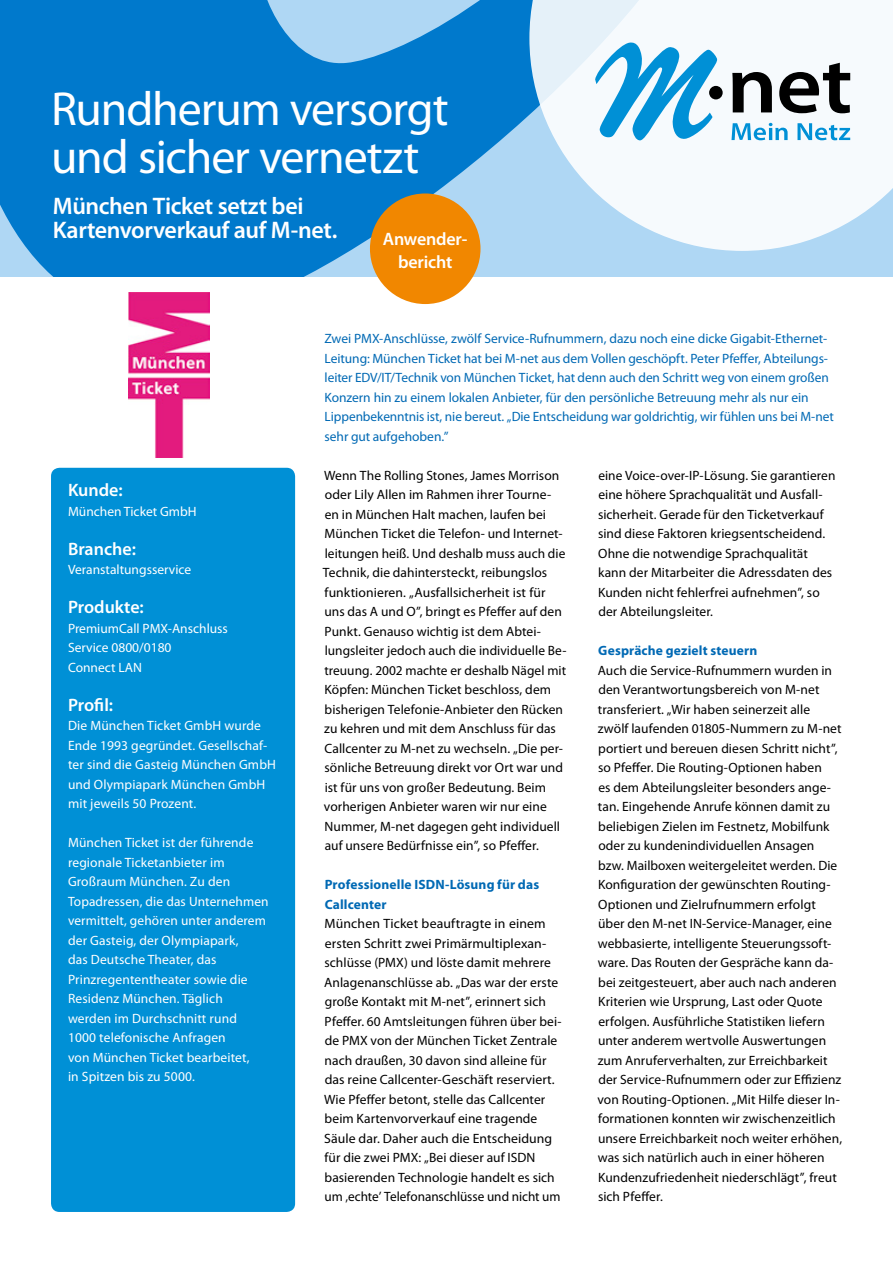
<style>
.page{position:relative;width:893px;height:1263px;background:#fff}
.page>*{position:absolute;margin:0;border:0;box-sizing:border-box;transform-origin:0 0}
.t1{font:48px/48px "Myriad Pro";letter-spacing:-.025em;color:#fff}
.t2{font:600 24px/24px "Myriad Pro";letter-spacing:-.015em;color:#fff}
.t3{font:600 18px/22.5px "Myriad Pro";letter-spacing:-.01em;color:#fff;text-align:center}
.t4{font:13.5px/19.5px "Myriad Pro";letter-spacing:.005em;color:#000}
.t5{font:13.5px/19.5px "Myriad Pro";letter-spacing:.01em;color:#fff}
.t6{font:13.5px/19.5px "Myriad Pro";letter-spacing:-.005em;color:#0069b4}
.t7{font:700 13.5px/19.5px "Myriad Pro";letter-spacing:.01em;color:#0069b4}
</style>
<div class="page">
<div style="left:51px;top:468px;width:244px;height:744px;background:#0090d6;border-radius:9px"></div>
<img style="left:129px;top:292px;width:80px;height:165px">
<div style="left:0;top:0;width:893px;height:276px;background:#afd7f4"></div>
<svg style="left:0;top:0;width:529px;height:276px;background:#1986d1"></svg>
<svg style="left:529px;top:0;width:364px;height:251px;fill:#f6fafd"></svg>
<svg style="left:732px;top:72px;width:40px;height:40px;background:#626365"></svg>
<svg style="left:779px;top:63px;width:71px;height:50px;background:#838586"></svg>
<svg style="left:731px;top:123px;width:57px;height:17px"></svg>
<svg style="left:797px;top:123px;width:53px;height:17px"></svg>
<div style="left:709px;top:86px;width:14px;height:13px;background:#000;border-radius:50%"></div>
<svg style="left:595px;top:41px;width:122px;height:100px;background:#81c6e9"></svg>
<div style="left:370px;top:193px;width:110px;height:111px;background:#f18700;border-radius:50%"></div>
<h1 class="t1" style="left:51px;top:86px;width:399px">Rundherum versorgt und sicher vernetzt</h1>
<h2 class="t2" style="left:53px;top:194px;width:286px">München Ticket setzt bei<br>Kartenvorverkauf auf M-net.</h2>
<h3 class="t3" style="left:383px;top:228px;width:86px">Anwender&shy;bericht</h3>
<h3 class="t3" style="left:68px;top:479px;width:56px">Kunde:</h3>
<p class="t5" style="left:68px;top:502px;width:130px">München Ticket GmbH</p>
<h3 class="t3" style="left:68px;top:538px;width:69px">Branche:</h3>
<p class="t5" style="left:68px;top:560px;width:125px">Veranstaltungsservice</p>
<h3 class="t3" style="left:68px;top:596px;width:77px">Produkte:</h3>
<p class="t5" style="left:68px;top:619px;width:161px">PremiumCall PMX-Anschluss<br>Service 0800/0180<br>Connect LAN</p>
<h3 class="t3" style="left:68px;top:694px;width:47px">Profil:</h3>
<p class="t5" style="left:68px;top:716px;width:209px">Die München Ticket GmbH wurde<br>Ende 1993 gegründet. Gesellschaf&shy;ter sind die Gasteig München GmbH und Olympiapark München GmbH mit jeweils 50 Prozent.</p>
<p class="t5" style="left:68px;top:833px;width:202px">München Ticket ist der führende regionale Ticketanbieter im<br>Großraum München. Zu den<br>Topadressen, die das Unternehmen vermittelt, gehören unter anderem der Gasteig, der Olympiapark,<br>das Deutsche Theater, das<br>Prinzregententheater sowie die<br>Residenz München. Täglich werden im Durchschnitt rund<br>1000 telefonische Anfragen<br>von München Ticket bearbeitet,<br>in Spitzen bis zu 5000.</p>
<p class="t6" style="left:325px;top:329px;width:511px">Zwei PMX-Anschlüsse, zwölf Service-Rufnummern, dazu noch eine dicke Gigabit-Ethernet-Leitung: München Ticket hat bei M-net aus dem Vollen geschöpft. Peter Pfeffer, Abteilungs&shy;leiter EDV/IT/Technik von München Ticket, hat denn auch den Schritt weg von einem großen Konzern hin zu einem lokalen Anbieter, für den persönliche Betreuung mehr als nur ein Lippenbekenntnis ist, nie bereut. „Die Entscheidung war goldrichtig, wir fühlen uns bei M-net sehr gut aufgehoben.”</p>
<p class="t4" style="left:598px;top:466px;width:239px">eine Voice-over-IP-Lösung. Sie garantieren eine höhere Sprachqualität und Ausfall&shy;sicherheit. Gerade für den Ticketverkauf sind diese Faktoren kriegsentscheidend.<br>Ohne die notwendige Sprachqualität kann der Mitarbeiter die Adressdaten des Kunden nicht fehlerfrei aufnehmen”, so der Abteilungsleiter.</p>
<p class="t7" style="left:598px;top:641px;width:161px">Gespräche gezielt steuern</p>
<p class="t4" style="left:597px;top:661px;width:246px">Auch die Service-Rufnummern wurden in den Verantwortungsbereich von M-net transferiert. „Wir haben seinerzeit alle zwölf laufenden 01805-Nummern zu M-net portiert und bereuen diesen Schritt nicht”, so Pfeffer. Die Routing-Optionen haben<br>es dem Abteilungsleiter besonders ange&shy;tan. Eingehende Anrufe können damit zu beliebigen Zielen im Festnetz, Mobilfunk oder zu kundenindividuellen Ansagen bzw. Mailboxen weitergeleitet werden. Die Konfiguration der gewünschten Routing-Optionen und Zielrufnummern erfolgt über den M-net IN-Service-Manager, eine webbasierte, intelligente Steuerungssoft&shy;ware. Das Routen der Gespräche kann da&shy;bei zeitgesteuert, aber auch nach anderen Kriterien wie Ursprung, Last oder Quote erfolgen. Ausführliche Statistiken liefern unter anderem wertvolle Auswertungen zum Anruferverhalten, zur Erreichbarkeit der Service-Rufnummern oder zur Effizienz von Routing-Optionen. „Mit Hilfe dieser In&shy;formationen konnten wir zwischenzeitlich unsere Erreichbarkeit noch weiter erhöhen, was sich natürlich auch in einer höheren Kundenzufriedenheit niederschlägt”, freut sich Pfeffer.</p>
<p class="t4" style="left:323px;top:465px;width:245px">Wenn The Rolling Stones, James Morrison oder Lily Allen im Rahmen ihrer Tourne&shy;en in München Halt machen, laufen bei München Ticket die Telefon- und Internet&shy;leitungen heiß. Und deshalb muss auch die Technik, die dahintersteckt, reibungslos funktionieren. „Ausfallsicherheit ist für uns das A und O”, bringt es Pfeffer auf den Punkt. Genauso wichtig ist dem Abtei&shy;lungsleiter jedoch auch die individuelle Be&shy;treuung. 2002 machte er deshalb Nägel mit Köpfen: München Ticket beschloss, dem bisherigen Telefonie-Anbieter den Rücken zu kehren und mit dem Anschluss für das Callcenter zu M-net zu wechseln. „Die per&shy;sönliche Betreuung direkt vor Ort war und ist für uns von großer Bedeutung. Beim vorherigen Anbieter waren wir nur eine Nummer, M-net dagegen geht individuell auf unsere Bedürfnisse ein”, so Pfeffer.</p>
<p class="t7" style="left:325px;top:875px;width:216px">Professionelle ISDN-Lösung für das<br>Callcenter</p>
<p class="t4" style="left:324px;top:914px;width:239px">München Ticket beauftragte in einem ersten Schritt zwei Primärmultiplexan&shy;schlüsse (PMX) und löste damit mehrere Anlagenanschlüsse ab. „Das war der erste große Kontakt mit M-net”, erinnert sich Pfeffer. 60 Amtsleitungen führen über bei&shy;de PMX von der München Ticket Zentrale nach draußen, 30 davon sind alleine für das reine Callcenter-Geschäft reserviert.<br>Wie Pfeffer betont, stelle das Callcenter beim Kartenvorverkauf eine tragende Säule dar. Daher auch die Entscheidung für die zwei PMX: „Bei dieser auf ISDN basierenden Technologie handelt es sich um ‚echte’ Telefonanschlüsse und nicht um</p>
</div>
